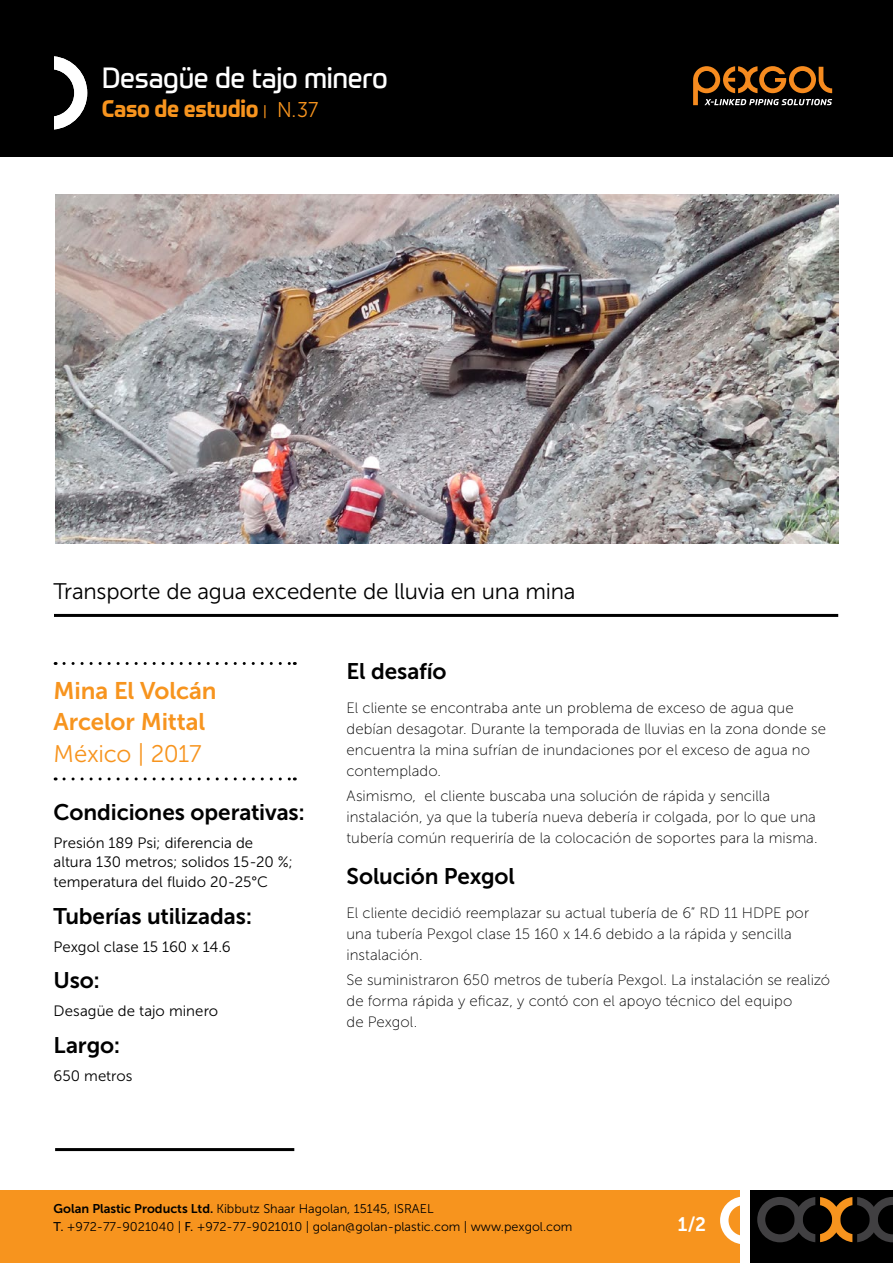
<style>
.page{position:relative;width:893px;height:1263px;background:#fff}
.page>*{position:absolute;margin:0;border:0;box-sizing:border-box;transform-origin:0 0}
.t1{font:28.5px "Prometo";letter-spacing:-.015em;color:#fff;scale:.96 1}
.t2{font:24px/31.5px "Museo Sans 700";letter-spacing:-.005em;color:#f7941e}
.t3{font:24px "Museo Sans 300";letter-spacing:-.01em;color:#f7941e}
.t4{font:700 23.4px "Prometo";letter-spacing:-.01em;color:#f7941e;scale:.92 1}
.t5{font:22.5px "Museo Sans 700";letter-spacing:-.005em;color:#000}
.t6{font:22.5px "Museo Sans 300";letter-spacing:-.01em;color:#000}
.t7{font:21.3px "Museo Sans 300";color:#f7941e;scale:.92 1}
.t8{font:19.5px "Museo Sans 700";color:#fff;scale:.96 1}
.t9{font:15px/21px "Museo Sans 100";letter-spacing:.005em;color:#000}
.t10{font:15px/19.5px "Museo Sans 300";color:#000}
.t11{font:13.8px "Museo Sans 300";color:#f7941e;scale:1.35 1}
.t12{font:12.6px/18.3px "Museo Sans 300";color:#000}
.s1{font-family:"Museo Sans 700"}
.s2{font-family:"Museo Sans 500"}
</style>
<div class="page">
<div style="left:0;top:1190px;width:740px;height:73px;background:#f7941e"></div>
<svg style="left:720px;top:1196px;width:20px;height:48px"></svg>
<div style="left:750px;top:1190px;width:143px;height:73px;background:#000"></div>
<svg style="left:757px;top:1197px;width:136px;height:45px"></svg>
<div style="left:0;top:0;width:893px;height:156px;background:#000"></div>
<svg style="left:54px;top:56px;width:33px;height:73px"></svg>
<svg style="left:693px;top:66px;width:139px;height:39px"></svg>
<hr style="left:54px;top:614px;width:784px;height:3px;background:#000">
<svg style="left:64px;top:662px;width:231px;height:3px"></svg>
<svg style="left:64px;top:777px;width:231px;height:3px"></svg>
<hr style="left:55px;top:1148px;width:239px;height:3px;background:#000">
<img style="left:55px;top:195px;width:783px;height:348px">
<h1 class="t1" style="left:102px;top:60px;width:300px">Desagüe de tajo minero</h1>
<h3 class="t4" style="left:102px;top:94px;width:172px">Caso de estudio</h3>
<p class="t11" style="left:262px;top:104px;width:5px">|</p>
<h3 class="t7" style="left:277px;top:98px;width:46px">N.37</h3>
<h3 class="t6" style="left:54px;top:579px;width:523px">Transporte de agua excedente de lluvia en una mina</h3>
<h2 class="t2" style="left:54px;top:675px;width:164px">Mina El Volcán<br>Arcelor Mittal</h2>
<h2 class="t3" style="left:54px;top:740px;width:150px">México | 2017</h2>
<h3 class="t5" style="left:54px;top:799px;width:253px">Condiciones operativas:</h3>
<p class="t10" style="left:54px;top:833px;width:241px">Presión 189 Psi; diferencia de altura 130 metros; solidos 15-20 %; temperatura del fluido 20-25°C</p>
<h3 class="t5" style="left:54px;top:903px;width:200px">Tuberías utilizadas:</h3>
<p class="t10" style="left:54px;top:937px;width:179px">Pexgol clase 15 160 x 14.6</p>
<h3 class="t5" style="left:54px;top:968px;width:48px">Uso:</h3>
<p class="t10" style="left:54px;top:1001px;width:166px">Desagüe de tajo minero</p>
<h3 class="t5" style="left:54px;top:1033px;width:68px">Largo:</h3>
<p class="t10" style="left:54px;top:1066px;width:80px">650 metros</p>
<h3 class="t5" style="left:347px;top:658px;width:101px">El desafío</h3>
<p class="t9" style="left:347px;top:697px;width:481px">El cliente se encontraba ante un problema de exceso de agua que debían desagotar. Durante la temporada de lluvias en la zona donde se encuentra la mina sufrían de inundaciones por el exceso de agua no contemplado.</p>
<p class="t9" style="left:424px;top:785px;width:347px">el cliente buscaba una solución de rápida y sencilla</p>
<p class="t9" style="left:347px;top:785px;width:472px">Asimismo,<br>instalación, ya que la tubería nueva debería ir colgada, por lo que una tubería común requeriría de la colocación de soportes para la misma.</p>
<h3 class="t5" style="left:347px;top:863px;width:170px">Solución Pexgol</h3>
<p class="t9" style="left:347px;top:902px;width:464px">El cliente decidió reemplazar su actual tubería de 6” RD 11 HDPE por una tubería Pexgol clase 15 160 x 14.6 debido laa rápida y sencilla instalación.</p>
<p class="t9" style="left:347px;top:969px;width:485px">Se suministraron 650 metros de tubería Pexgol. La instalación se realizó de forma rápida y eficaz y, contó con el apoyo técnico del equipo<br>de Pexgol.</p>
<p class="t12" style="left:54px;top:1199px;width:520px"><span class="s1">Golan Plastic Products Ltd.</span> Kibbutz Shaar Hagolan, 15145, ISRAEL<br><span class="s2">.T</span> +972-77-9021040 | <span class="s2">.F</span> +972-77-9021010 | golan@golan-plastic.com | www.pexgol.com</p>
<h3 class="t8" style="left:678px;top:1213px;width:31px">1/2</h3>
</div>
